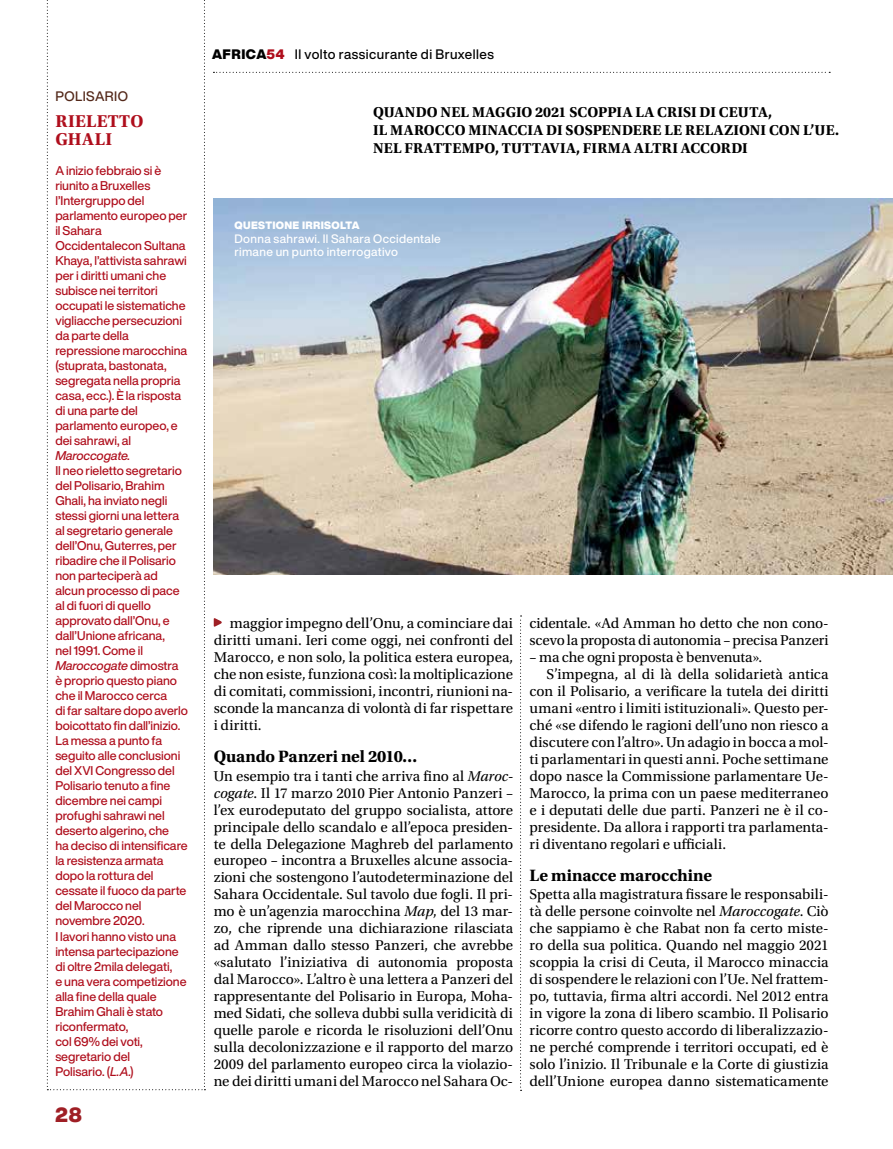
<style>
.page{position:relative;width:893px;height:1149px;background:#fff}
.page>*{position:absolute;margin:0;border:0;box-sizing:border-box;transform-origin:0 0}
.t1{font:900 20.25px "Helvetica Now Display";color:#9f1f25}
.t2{font:700 18px/18px "Utopia Std";letter-spacing:.02em;color:#af0e1c}
.t3{font:700 17.25px "Utopia Std";letter-spacing:-.005em;color:#000}
.t4{font:15px/17px "Utopia Std";color:#000;text-align:justify}
.t5{font:700 15px/18px "Utopia Std";letter-spacing:.01em;color:#000}
.t6{font:500 13.5px "Helvetica Now Display";letter-spacing:.035em;color:#000}
.t7{font:500 13.5px "Helvetica Now Display";letter-spacing:.03em;color:#532819}
.t8{font:500 12.45px/15px "Helvetica Now Display";letter-spacing:-.005em;color:#af0e1c}
.t9{font:500 12px/13.5px "Helvetica Now Display";letter-spacing:.025em;color:#fff}
.t10{font:900 10.5px "Helvetica Now Display";letter-spacing:.03em;color:#fff}
.s1{font-style:italic}
.s2{font-weight:900}
.s3{font-weight:900;color:#af0e1c}
</style>
<div class="page">
<svg style="left:213px;top:72px;width:617px;height:1px"></svg>
<svg style="left:520px;top:615px;width:2px;height:475px"></svg>
<svg style="left:214px;top:618px;width:8px;height:8px"></svg>
<img style="left:213px;top:199px;width:680px;height:375px">
<svg style="left:47px;top:0;width:158px;height:1087px"></svg>
<p class="t7" style="left:55px;top:87px;width:74px">POLISARIO</p>
<p class="t2" style="left:55px;top:112px;width:89px">RIELETTO<br>GHALI</p>
<p class="t8" style="left:55px;top:163px;width:134px">A inizio febbraio si è riunito a Bruxelles l’Intergruppo del parlamento europeo per il Sahara<br>Occidentalecon Sultana<br>Khaya, l’attivista sahrawi per i diritti umani che subisce nei territori occupati le sistematiche vigliacche persecuzioni da parte della repressione marocchina (stuprata, bastonata, segregata nella propria casa, ecc.). È la risposta di una parte del parlamento europeo, e dei sahrawi, al<br><span class="s1">Maroccogate</span>.<br>Il neo rieletto segretario del Polisario, Brahim<br>Ghali, ha inviato negli stessi giorni una lettera al segretario generale dell’Onu, Guterres, per ribadire che il Polisario non parteciperà ad alcun processo di pace al di fuori di quello approvato dall’Onu, e dall’Unione africana,<br>nel 1991. Come il<br><span class="s1">Maroccogate</span> dimostra è proprio questo piano che il Marocco cerca<br>di far saltare dopo averlo boicottato fin dall’inizio.<br>La messa a punto fa seguito alle conclusioni del XVI Congresso del<br>Polisario tenuto a fine dicembre nei campi profughi sahrawi nel deserto algerino, che<br>ha deciso di intensificare la resistenza armata dopo la rottura del cessate il fuoco da parte del Marocco nel novembre 2020.<br>I lavori hanno visto una intensa partecipazione di oltre 2mila delegati,<br>e una vera competizione alla fine della quale<br>Brahim Ghali è stato riconfermato,<br>col 69% dei voti, segretario del<br>Polisario. (<span class="s1">L.A.</span>)</p>
<h1 class="t1" style="left:55px;top:1100px;width:28px">28</h1>
<p class="t6" style="left:212px;top:45px;width:283px"><span class="s2">AFRICA</span><span class="s3">54</span> Il volto rassicurante di Bruxelles</p>
<p class="t5" style="left:373px;top:103px;width:468px">QUANDO NEL MAGGIO 2021 SCOPPIA LA CRISI DI CEUTA,<br>IL MAROCCO MINACCIA DI SOSPENDERE LE RELAZIONI CON L’UE.<br>NEL FRATTEMPO, TUTTAVIA, FIRMA ALTRI ACCORDI</p>
<p class="t10" style="left:235px;top:218px;width:127px">QUESTIONE IRRISOLTA</p>
<p class="t9" style="left:235px;top:232px;width:208px">Donna sahrawi. Il Sahara Occidentale rimane un punto interrogativo</p>
<p class="t4" style="left:214px;top:614px;width:301px;text-indent:16px">maggior impegno dell’Onu, a cominciare dai diritti umani. Ieri come oggi, nei confronti del Marocco, e non solo, la politica estera europea, che non esiste, funziona così: la moltiplicazione di comitati, commissioni, incontri, riunioni na&shy;sconde la mancanza di volontà di far rispettare i diritti.</p>
<p class="t3" style="left:214px;top:746px;width:206px">Quando Panzeri nel 2010…</p>
<p class="t4" style="left:214px;top:767px;width:301px">Un esempio tra i tanti che arriva fino al <span class="s1">Maroc&shy;cogate</span>. Il 17 marzo 2010 Pier Antonio Panzeri – l’ex eurodeputato del gruppo socialista, attore principale dello scandalo e all’epoca presiden&shy;te della Delegazione Maghreb del parlamento europeo – incontra a Bruxelles alcune associa&shy;zioni che sostengono l’autodeterminazione del Sahara Occidentale. Sul tavolo due fogli. Il pri&shy;mo è un’agenzia marocchina <span class="s1">Map</span>, del 13 mar&shy;zo, che riprende una dichiarazione rilasciata ad Amman dallo stesso Panzeri, che avrebbe «salutato l’iniziativa di autonomia proposta dal Marocco». L’altro è una lettera a Panzeri del rappresentante del Polisario in Europa, Moha&shy;med Sidati, che solleva dubbi sulla veridicità di quelle parole e ricorda le risoluzioni dell’Onu sulla decolonizzazione e il rapporto del marzo 2009 del parlamento europeo circa la violazio&shy;ne dei diritti umani del Marocco nel Sahara Oc-</p>
<p class="t4" style="left:530px;top:614px;width:301px">cidentale. «Ad Amman ho detto che non cono&shy;scevo la proposta di autonomia – precisa Panzeri</p>
<p class="t4" style="left:530px;top:648px;width:234px">– ma che ogni proposta è benvenuta».</p>
<p class="t4" style="left:547px;top:665px;width:284px">S’impegna, al di là della solidarietà antica</p>
<p class="t4" style="left:530px;top:682px;width:301px">con il Polisario, a verificare la tutela dei diritti</p>
<p class="t4" style="left:530px;top:699px;width:301px">umani «entro i limiti istituzionali». Questo per-</p>
<p class="t4" style="left:530px;top:716px;width:301px">ché «se difendo le ragioni dell’uno non riesco a</p>
<p class="t4" style="left:530px;top:733px;width:301px">discutere con l’altro». Un adagio in bocca a mol-</p>
<p class="t4" style="left:530px;top:750px;width:301px">ti parlamentari in questi anni. Poche settimane</p>
<p class="t4" style="left:530px;top:767px;width:301px">dopo nasce la Commissione parlamentare Ue-</p>
<p class="t4" style="left:530px;top:784px;width:301px">Marocco, la prima con un paese mediterraneo</p>
<p class="t4" style="left:530px;top:801px;width:301px">e i deputati delle due parti. Panzeri ne è il co-</p>
<p class="t4" style="left:530px;top:818px;width:301px">presidente. Da allora i rapporti tra parlamenta-</p>
<p class="t4" style="left:530px;top:835px;width:198px">ri diventano regolari e ufficiali.</p>
<p class="t3" style="left:530px;top:865px;width:184px">Le minacce marocchine</p>
<p class="t4" style="left:530px;top:886px;width:301px">Spetta alla magistratura fissare le responsabili&shy;tà delle persone coinvolte nel <span class="s1">Maroccogate</span>. Ciò che sappiamo è che Rabat non fa certo miste&shy;ro della sua politica. Quando nel maggio 2021 scoppia la crisi di Ceuta, il Marocco minaccia di sospendere le relazioni con l’Ue. Nel frattem&shy;po, tuttavia, firma altri accordi. Nel 2012 entra in vigore la zona di libero scambio. Il Polisario ricorre contro questo accordo di liberalizzazio&shy;ne perché comprende i territori occupati, ed è solo l’inizio. Il Tribunale e la Corte di giustizia dell’Unione europea danno sistematicamente</p>
</div>
